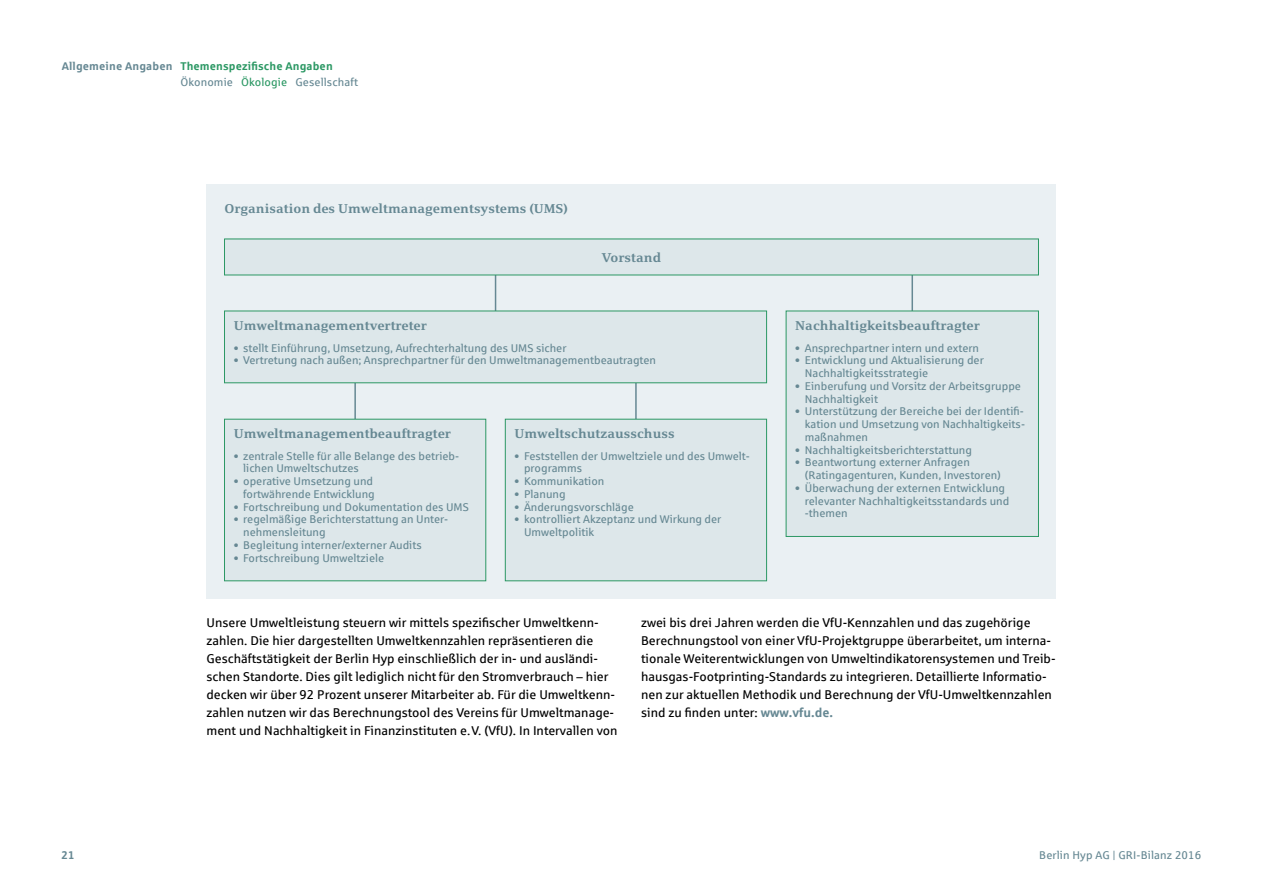
<style>
.page{position:relative;width:1263px;height:893px;background:#fff}
.page>*{position:absolute;margin:0;border:0;box-sizing:border-box;transform-origin:0 0}
.t1{font:12.75px/18px "Sparkasse Rg";color:#000}
.t2{font:700 12.75px "Sparkasse Serif";color:#668893}
.t3{font:11.25px/12.8px "Sparkasse Rg";color:#668893}
.t4{font:700 11.25px/15.8px "Sparkasse Rg";letter-spacing:.01em;color:#2c9864}
.t5{font:700 11.25px "Sparkasse Rg";color:#668893}
.s1{color:#668893}
.s2{font-weight:400;color:#668893}
.s3{font-weight:400}
.s4{font-weight:700;color:#668893}
</style>
<div class="page">
<div style="left:206px;top:185px;width:850px;height:414px;background:#eaf0f3"></div>
<hr style="left:495px;top:270px;width:1px;height:45px;background:#668893">
<hr style="left:911px;top:270px;width:2px;height:45px;background:#668893">
<hr style="left:354px;top:378px;width:2px;height:46px;background:#668893">
<hr style="left:635px;top:374px;width:2px;height:54px;background:#668893">
<div style="left:224px;top:311px;width:542px;height:72px;background:#dde7ea"></div>
<div style="left:224px;top:311px;width:543px;height:72px;border:1px solid #2c9864"></div>
<div style="left:224px;top:419px;width:262px;height:162px;background:#dde7ea"></div>
<div style="left:224px;top:419px;width:262px;height:162px;border:1px solid #2c9864"></div>
<div style="left:505px;top:419px;width:261px;height:162px;background:#dde7ea"></div>
<div style="left:505px;top:419px;width:262px;height:162px;border:1px solid #2c9864"></div>
<div style="left:786px;top:311px;width:252px;height:225px;background:#dde7ea"></div>
<div style="left:786px;top:311px;width:253px;height:226px;border:1px solid #2c9864"></div>
<div style="left:224px;top:239px;width:814px;height:36px;background:#dde7ea"></div>
<p class="t4" style="left:180px;top:58px;width:179px;text-indent:-119px"><span class="s1">Allgemeine Angaben</span> Themenspezifische Angaben<br><span class="s2">Ökonomie</span> <span class="s3">Ökologie</span> <span class="s2">Gesellschaft</span></p>
<p class="t2" style="left:224px;top:200px;width:345px">Organisation des Umweltmanagementsystems (UMS)</p>
<p class="t2" style="left:602px;top:249px;width:61px">Vorstand</p>
<p class="t2" style="left:234px;top:317px;width:195px">Umweltmanagementvertreter</p>
<p class="t3" style="left:234px;top:341px;width:334px">• stellt Einführung, Umsetzung, Aufrechterhaltung des UMS sicher</p>
<p class="t3" style="left:234px;top:354px;width:424px">• Vertretung nach außen; Ansprechpartner für den Umweltmanagementbeautragten</p>
<p class="t2" style="left:234px;top:426px;width:219px">Umweltmanagementbeauftragter</p>
<p class="t3" style="left:243px;top:449px;width:216px;text-indent:-10px">• zentrale Stelle für alle Belange des betrieb&shy;lichen Umweltschutzes</p>
<p class="t3" style="left:234px;top:475px;width:143px;text-align:right">• operative Umsetzung und fortwährende Entwicklung</p>
<p class="t3" style="left:234px;top:500px;width:237px">• Fortschreibung und Dokumentation des UMS</p>
<p class="t3" style="left:243px;top:513px;width:205px;text-indent:-10px">• regelmäßige Berichterstattung an Unter&shy;nehmensleitung</p>
<p class="t3" style="left:234px;top:538px;width:190px">• Begleitung interner/externer Audits</p>
<p class="t3" style="left:234px;top:551px;width:152px">• Fortschreibung Umweltziele</p>
<p class="t2" style="left:514px;top:426px;width:162px">Umweltschutzausschuss</p>
<p class="t3" style="left:524px;top:449px;width:227px;text-indent:-10px">• Feststellen der Umweltziele und des Umwelt&shy;programms</p>
<p class="t3" style="left:514px;top:475px;width:91px">• Kommunikation</p>
<p class="t3" style="left:514px;top:487px;width:53px">• Planung</p>
<p class="t3" style="left:514px;top:500px;width:121px">• Änderungsvorschläge</p>
<p class="t3" style="left:524px;top:513px;width:199px;text-indent:-10px">• kontrolliert Akzeptanz und Wirkung der<br>Umweltpolitik</p>
<p class="t2" style="left:795px;top:317px;width:186px">Nachhaltigkeitsbeauftragter</p>
<p class="t3" style="left:795px;top:341px;width:185px">• Ansprechpartner intern und extern</p>
<p class="t3" style="left:805px;top:354px;width:180px;text-indent:-10px">• Entwicklung und Aktualisierung der<br>Nachhaltigkeitsstrategie</p>
<p class="t3" style="left:805px;top:379px;width:218px;text-indent:-10px">• Einberufung und Vorsitz der Arbeitsgruppe<br>Nachhaltigkeit</p>
<p class="t3" style="left:805px;top:405px;width:222px;text-align:justify;text-indent:-10px">• Unterstützung der Bereiche bei der Identifi&shy;kation und Umsetzung von Nachhaltigkeits&shy;maßnahmen</p>
<p class="t3" style="left:795px;top:443px;width:178px">• Nachhaltigkeitsberichterstattung</p>
<p class="t3" style="left:805px;top:456px;width:198px;text-indent:-10px">• Beantwortung externer Anfragen (Ratingagenturen, Kunden, Investoren)</p>
<p class="t3" style="left:805px;top:481px;width:206px;text-indent:-10px">• Überwachung der externen Entwicklung relevanter Nachhaltigkeitsstandards und -themen</p>
<p class="t1" style="left:206px;top:613px;width:413px">Unsere Umweltleistung steuern wir mittels spezifischer Umweltkenn&shy;zahlen. Die hier dargestellten Umweltkennzahlen repräsentieren die Geschäftstätigkeit der Berlin Hyp einschließlich der in- und ausländi&shy;schen Standorte. Dies gilt lediglich nicht für den Stromverbrauch – hier decken wir über 92 Prozent unserer Mitarbeiter ab. Für die Umweltkenn&shy;zahlen nutzen wir das Berechnungstool des Vereins für Umweltmanage&shy;ment und Nachhaltigkeit in Finanzinstituten e.V. (VfU). In Intervallen von</p>
<p class="t1" style="left:641px;top:613px;width:416px">zwei bis drei Jahren werden die VfU-Kennzahlen und das zugehörige Berechnungstool von einer VfU-Projektgruppe überarbeitet, um interna&shy;tionale Weiterentwicklungen von Umweltindikatorensystemen und Treib&shy;hausgas-Footprinting-Standards zu integrieren. Detaillierte Informatio&shy;nen zur aktuellen Methodik und Berechnung der VfU-Umweltkennzahlen sind zu finden unter: <span class="s4">www.vfu.de.</span></p>
<p class="t5" style="left:62px;top:848px;width:15px">21</p>
<p class="t3" style="left:1039px;top:849px;width:164px">Berlin Hyp AG | GRI-Bilanz 2016</p>
</div>
